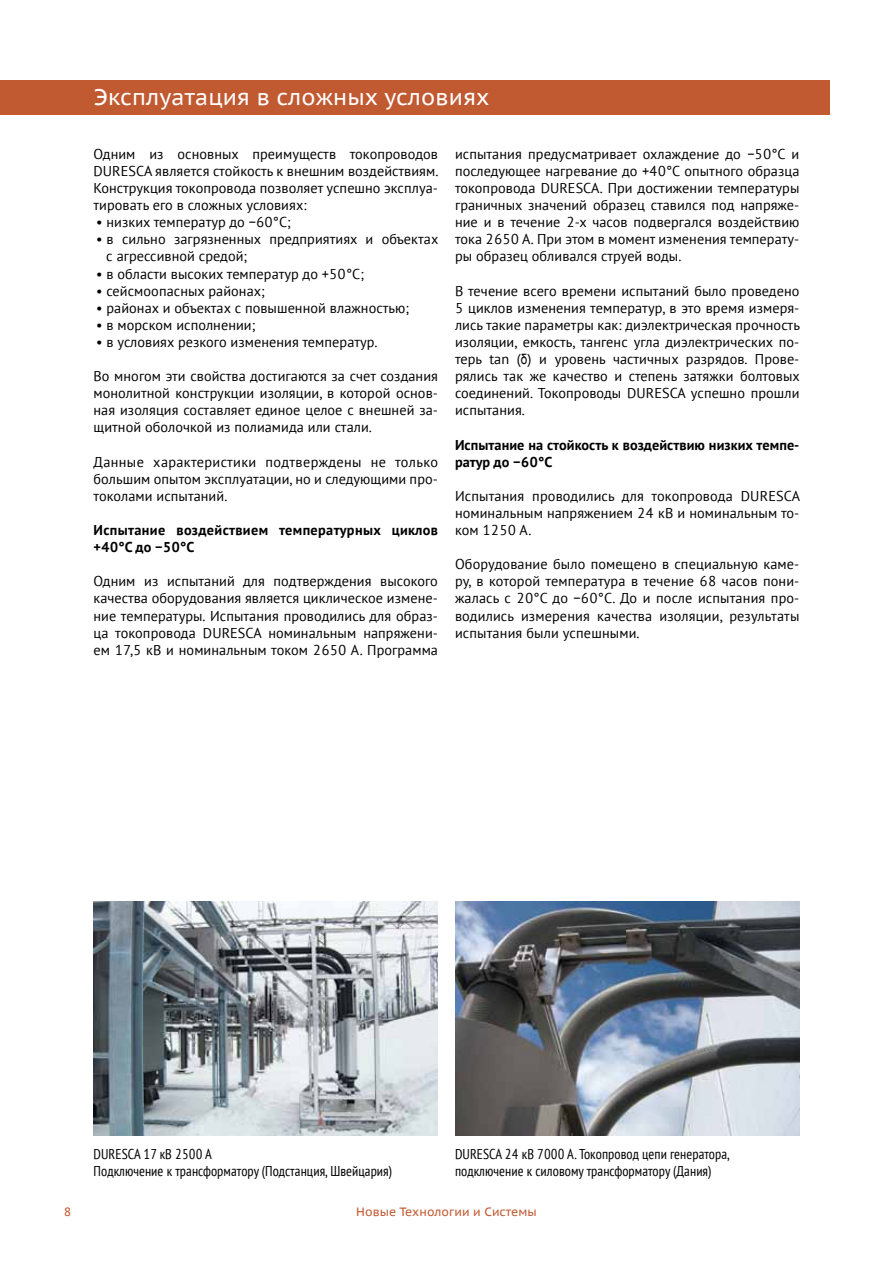
<style>
.page{position:relative;width:893px;height:1263px;background:#fff}
.page>*{position:absolute;margin:0;border:0;box-sizing:border-box;transform-origin:0 0}
.t1{font:22.5px "PT Sans Caption";letter-spacing:.005em;color:#fff}
.t2{font:14.25px/17.1px "PT Sans";letter-spacing:.005em;color:#000;text-align:justify}
.t3{font:condensed 14.25px/17.1px "PT Sans";letter-spacing:.005em;color:#000}
.t4{font:700 14.25px/17.1px "PT Sans";letter-spacing:.005em;color:#000}
.t5{font:700 14.25px/17.1px "PT Sans";letter-spacing:.025em;color:#000}
.t6{font:12px "PT Sans Caption";letter-spacing:.005em;color:#c15931}
.s1{font-family:"Arial Narrow"}
</style>
<div class="page">
<div style="left:0;top:81px;width:829px;height:34px;background:#c15931"></div>
<img style="left:94px;top:902px;width:344px;height:234px">
<img style="left:455px;top:902px;width:344px;height:234px">
<h1 class="t1" style="left:94px;top:82px;width:397px">Эксплуатация в сложных условиях</h1>
<p class="t2" style="left:94px;top:145px;width:346px">Одним из основных преимуществ токопроводов DURESCA является стойкость к внешним воздействиям.<br>Конструкция токопровода позволяет успешно эксплуа&shy;тировать его в сложных условиях:</p>
<p class="t2" style="left:96px;top:213px;width:196px">• низких температур до −60°С;</p>
<p class="t2" style="left:106px;top:230px;width:334px;text-indent:-10px">• в сильно загрязненных предприятиях и объектах с агрессивной средой;</p>
<p class="t2" style="left:96px;top:265px;width:269px">• в области высоких температур до +50°С;</p>
<p class="t2" style="left:96px;top:282px;width:170px">• сейсмоопасных районах;</p>
<p class="t2" style="left:96px;top:299px;width:314px">• районах и объектах с повышенной влажностью;</p>
<p class="t2" style="left:96px;top:316px;width:161px">• в морском исполнении;</p>
<p class="t2" style="left:96px;top:333px;width:283px">• в условиях резкого изменения температур.</p>
<p class="t2" style="left:94px;top:367px;width:346px">Во многом эти свойства достигаются за счет создания монолитной конструкции изоляции, в которой основ&shy;ная изоляция составляет единое целое с внешней за&shy;щитной оболочкой из полиамида или стали.</p>
<p class="t2" style="left:94px;top:453px;width:346px">Данные характеристики подтверждены не только большим опытом эксплуатации, но и следующими про&shy;токолами испытаний.</p>
<p class="t5" style="left:94px;top:521px;width:346px">Испытание воздействием температурных циклов +40°С до −50°С</p>
<p class="t2" style="left:94px;top:572px;width:346px">Одним из испытаний для подтверждения высокого качества оборудования является циклическое измене&shy;ние температуры. Испытания проводились для образ&shy;ца токопровода DURESCA номинальным напряжени&shy;ем 17,5 кВ и номинальным током 2650 А. Программа</p>
<p class="t2" style="left:455px;top:145px;width:346px">испытания предусматривает охлаждение до −50°С и последующее нагревание до +40°С опытного образца токопровода DURESCA. При достижении температуры граничных значений образец ставился под напряже&shy;ние и в течение 2-х часов подвергался воздействию тока 2650 А. При этом в момент изменения температу&shy;ры образец обливался струей воды.</p>
<p class="t2" style="left:455px;top:282px;width:346px">В течение всего времени испытаний было проведено 5 циклов изменения температур, в это время измеря&shy;лись такие параметры как: диэлектрическая прочность изоляции, емкость, тангенс угла диэлектрических по&shy;терь tan (<span class="s1">δ</span>) и уровень частичных разрядов. Прове&shy;рялись так же качество и степень затяжки болтовых соединений. Токопроводы DURESCA успешно прошли испытания.</p>
<p class="t4" style="left:455px;top:436px;width:346px">Испытание на стойкость к воздействию низких темпе&shy;ратур до −60°С</p>
<p class="t2" style="left:455px;top:487px;width:347px">Испытания проводились для токопровода DURESCA номинальным напряжением 24 кВ и номинальным то&shy;ком 1250 А.</p>
<p class="t2" style="left:455px;top:555px;width:346px">Оборудование было помещено в специальную каме&shy;ру, в которой температура в течение 68 часов пони&shy;жалась с 20°С до −60°С. До и после испытания про&shy;водились измерения качества изоляции, результаты испытания были успешными.</p>
<p class="t3" style="left:94px;top:1145px;width:300px">DURESCA 17 кВ 2500 А<br>Подключение к трансформатору (Подстанция, Швейцария)</p>
<p class="t3" style="left:455px;top:1145px;width:276px">DURESCA 24 кВ 7000 А. Токопровод цепи генератора, подключение к силовому трансформатору (Дания)</p>
<p class="t6" style="left:64px;top:1204px;width:9px">8</p>
<p class="t6" style="left:356px;top:1204px;width:182px">Новые Технологии и Системы</p>
</div>
